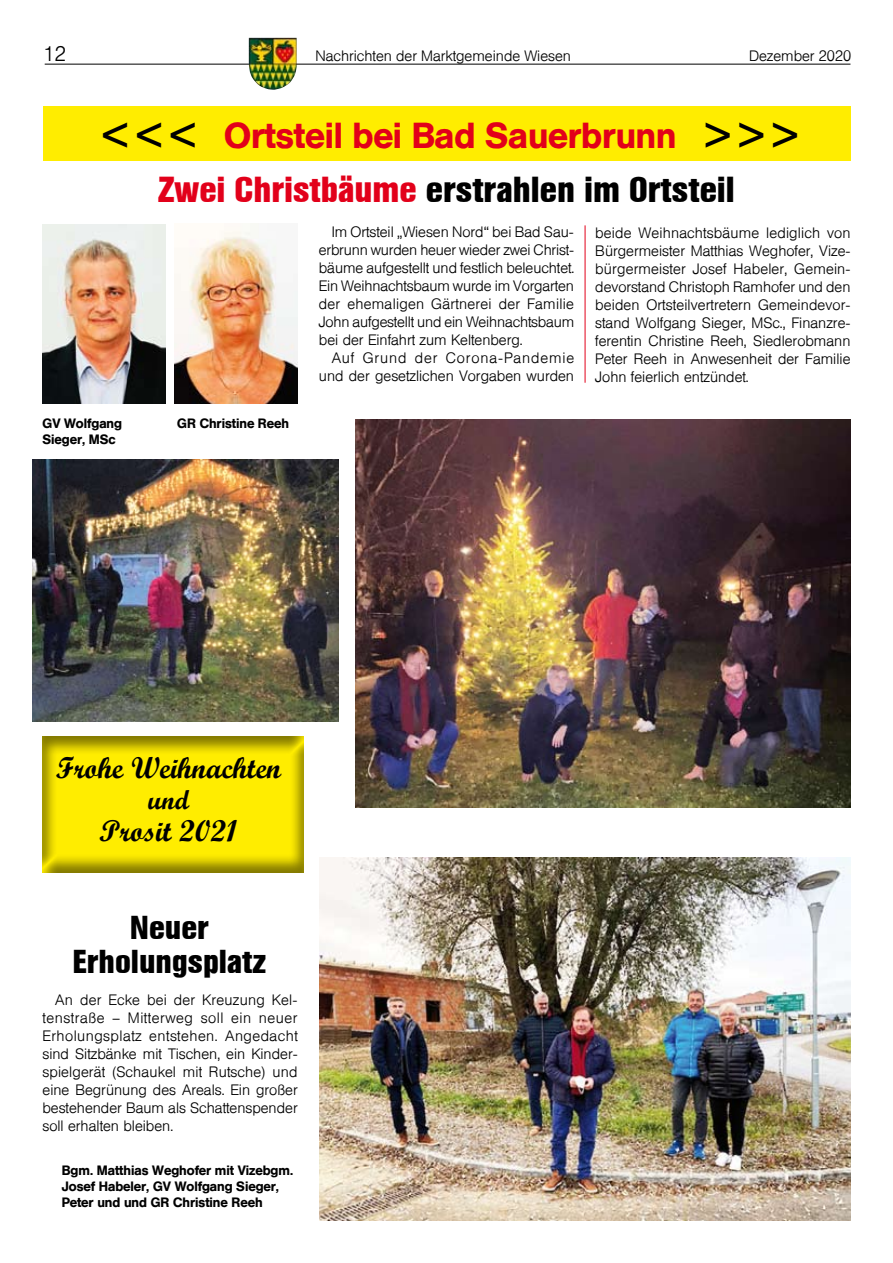
<style>
.page{position:relative;width:893px;height:1263px;background:#fff}
.page>*{position:absolute;margin:0;border:0;box-sizing:border-box;transform-origin:0 0}
.t1{font:700 36px "Helvetica Condensed BQ";color:#000}
.t2{font:500 36px "Helvetica BQ";color:#e2001a}
.t3{font:700 33px/34.5px "Helvetica Condensed BQ";color:#000;text-align:center}
.t4{font:30px "Script MT Bold";color:#000}
.t5{font:27px "Script MT Bold";color:#000}
.t6{font:300 21px "Helvetica BQ";color:#000}
.t7{font:300 15px/18px "Helvetica BQ";color:#000;text-align:justify}
.t8{font:500 13.5px/16.2px "Helvetica BQ";color:#000}
.s1{color:#000}
.s2{color:#e2001a}
</style>
<div class="page">
<hr style="left:45px;top:64px;width:805px;height:1px;background:#000">
<img style="left:249px;top:38px;width:48px;height:52px">
<div style="left:42px;top:735px;width:265px;height:138px;background:#000;opacity:.5"></div>
<div style="left:43px;top:106px;width:807px;height:55px;background:#ffed00"></div>
<img style="left:43px;top:225px;width:122px;height:179px">
<img style="left:174px;top:224px;width:124px;height:180px">
<hr style="left:585px;top:225px;width:1px;height:158px;background:#e2001a">
<img style="left:319px;top:857px;width:531px;height:363px">
<img style="left:33px;top:459px;width:306px;height:262px">
<img style="left:355px;top:420px;width:495px;height:388px">
<h3 class="t6" style="left:43px;top:42px;width:24px">12</h3>
<p class="t7" style="left:315px;top:48px;width:257px">Nachrichten der Marktgemeinde Wiesen</p>
<p class="t7" style="left:749px;top:48px;width:104px">Dezember 2020</p>
<h1 class="t2" style="left:103px;top:114px;width:695px"><span class="s1">&lt; &lt; &lt;</span> Ortsteil bei Bad Sauerbrunn <span class="s1">&gt; &gt; &gt;</span></h1>
<h1 class="t1" style="left:158px;top:169px;width:578px"><span class="s2">Zwei Christbäume</span> erstrahlen im Ortsteil</h1>
<p class="t7" style="left:319px;top:223px;width:257px;text-indent:13px">Im Ortsteil „Wiesen Nord“ bei Bad Sau&shy;erbrunn wurden heuer wieder zwei Christ&shy;bäume aufgestellt und festlich beleuchtet.<br>Ein Weihnachtsbaum wurde im Vorgarten der ehemaligen Gärtnerei der Familie John aufgestellt und ein Weihnachtsbaum bei der Einfahrt zum Keltenberg.</p>
<p class="t7" style="left:319px;top:349px;width:257px;text-align:right">Auf Grund der Corona-Pandemie und der gesetzlichen Vorgaben wurden</p>
<p class="t7" style="left:595px;top:224px;width:257px">beide Weihnachtsbäume lediglich von Bürgermeister Matthias Weghofer, Vize&shy;bürgermeister Josef Habeler, Gemein&shy;devorstand Christoph Ramhofer und den beiden Ortsteilvertretern Gemeindevor&shy;stand Wolfgang Sieger, MSc., Finanzre&shy;ferentin Christine Reeh, Siedlerobmann Peter Reeh in Anwesenheit der Familie John feierlich entzündet.</p>
<p class="t8" style="left:43px;top:416px;width:81px">GV Wolfgang<br>Sieger, MSc</p>
<p class="t8" style="left:177px;top:415px;width:113px">GR Christine Reeh</p>
<h3 class="t4" style="left:56px;top:749px;width:227px">Frohe Weihnachten</h3>
<h3 class="t5" style="left:148px;top:784px;width:43px">und</h3>
<h3 class="t4" style="left:99px;top:812px;width:140px">Prosit 2021</h3>
<h2 class="t3" style="left:72px;top:911px;width:195px">Neuer<br>Erholungsplatz</h2>
<p class="t7" style="left:43px;top:991px;width:257px;text-indent:13px">An der Ecke bei der Kreuzung Kel&shy;tenstraße – Mitterweg soll ein neuer Erholungsplatz entstehen. Angedacht sind Sitzbänke mit Tischen, ein Kinder&shy;spielgerät (Schaukel mit Rutsche) und eine Begrünung des Areals. Ein großer bestehender Baum als Schattenspender soll erhalten bleiben.</p>
<p class="t8" style="left:62px;top:1162px;width:233px">Bgm. Matthias Weghofer mit Vizebgm.<br>Josef Habeler, GV Wolfgang Sieger,<br>Peter und und GR Christine Reeh</p>
</div>
